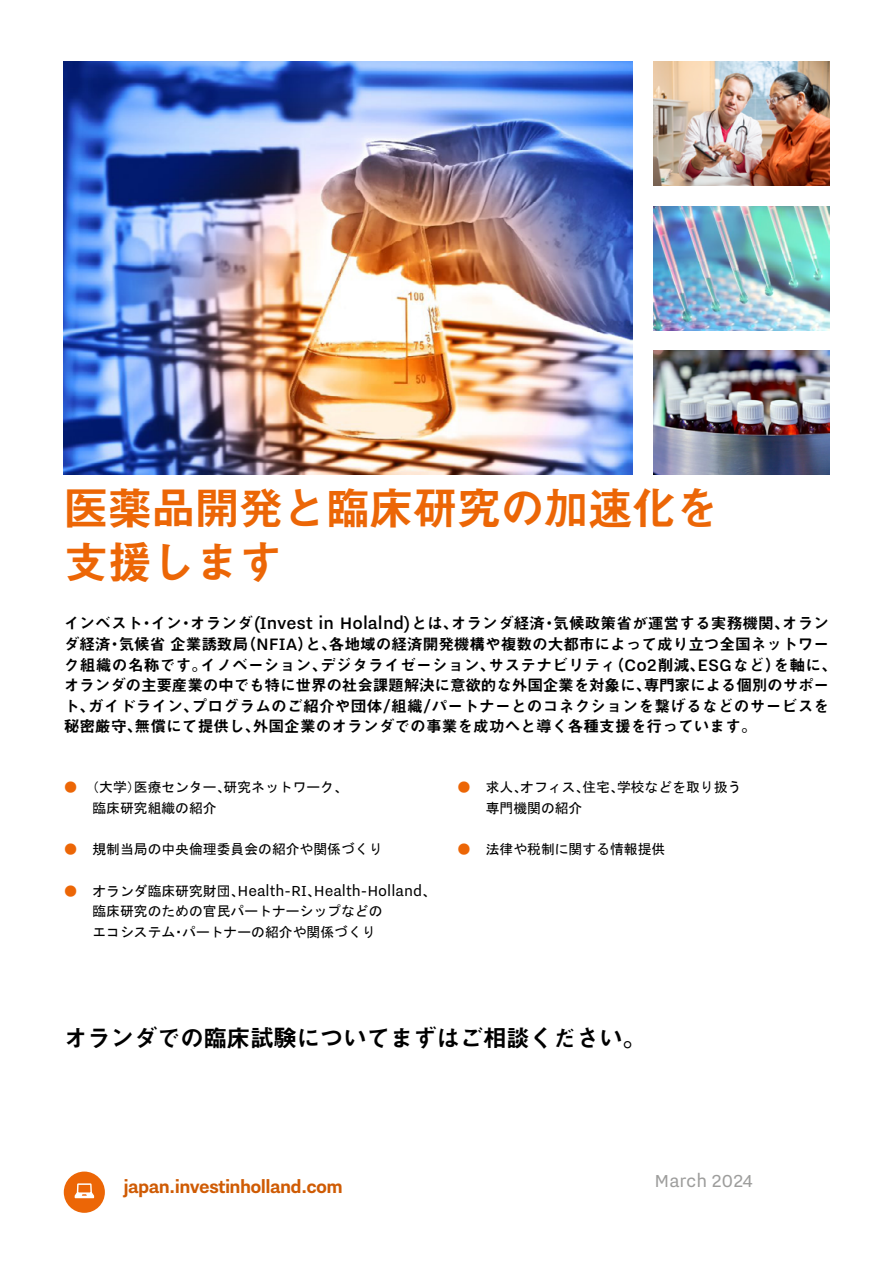
<style>
.page{position:relative;width:893px;height:1263px;background:#fff}
.page>*{position:absolute;margin:0;border:0;box-sizing:border-box;transform-origin:0 0}
.t1{font:45px/54px "Midashi Go Pr 6 N MB31";letter-spacing:-.03em;color:#ec6606}
.t2{font:24px "Midashi Go Pr 6 N MB31";letter-spacing:-.03em;color:#000}
.t3{font:21.45px "Nitti Grotesk";color:#9d9d9c}
.t4{font:700 21px "Nitti Grotesk";letter-spacing:-.03em;color:#cf5b04}
.t5{font:18px "Nitti Grotesk";color:#000}
.t6{font:15.75px/20.7px "Midashi Go Pr 6 N MB31";color:#000}
.t7{font:13.8px/20.7px "MS Gothic";color:#000}
.s1{font-family:"Nitti Grotesk";font-weight:500;font-size:20.4px}
.s2{color:#ec6606}
.s3{font-family:"MS Gothic";font-size:13.8px;color:#ec6606}
.s4{font-family:"MS Gothic";font-size:13.8px}
</style>
<div class="page">
<img style="left:64px;top:62px;width:568px;height:412px">
<img style="left:654px;top:62px;width:175px;height:124px">
<img style="left:654px;top:206px;width:175px;height:124px">
<div style="left:64px;top:1171px;width:41px;height:42px;background:#ec6606;border-radius:50%"></div>
<svg style="left:75px;top:1183px;width:19px;height:15px"></svg>
<img style="left:654px;top:351px;width:175px;height:123px">
<h1 class="t1" style="left:64px;top:479px;width:658px">医薬品開発と臨床研究の加速化を支援します</h1>
<p class="t6" style="left:64px;top:612px;width:775px">インベスト・イン・オランダ<span class="s1">(Invest in Holalnd)</span>とは、オランダ経済・気候政策省が運営する実務機関、オランダ経済・気候省企業誘致局（<span class="s1">NFIA</span>）と、各地域の経済開発機構や複数の大都市によって成り立つ全国ネットワーク組織の名称です。イノベーション、デジタライゼーション、サステナビリティ（<span class="s1">Co2</span>削減、<span class="s1">ESG</span>など）を軸に、オランダの主要産業の中でも特に世界の社会課題解決に意欲的な外国企業を対象に、専門家による個別のサポート、ガイドライン、プログラムのご紹介や団体<span class="s1">/</span>組織<span class="s1">/</span>パートナーとのコネクションを繋げるなどのサービスを秘密厳守、無償にて提供し、外国企業のオランダでの事業を成功へと導く各種支援を行っています。</p>
<p class="t7" style="left:92px;top:777px;width:257px;text-indent:-29px"><span class="s2">●</span> （大学）医療センター、研究ネットワーク、臨床研究組織の紹介</p>
<p class="t7" style="left:64px;top:839px;width:320px"><span class="s2">●</span> 規制当局の中央倫理委員会の紹介や関係づくり</p>
<p class="t5" style="left:64px;top:881px;width:374px"><span class="s3">●</span> <span class="s4">オランダ臨床研究財団、</span>Health-RI<span class="s4">、</span>Health-Holland<span class="s4">、</span></p>
<p class="t7" style="left:92px;top:901px;width:292px">臨床研究のための官民パートナーシップなどのエコシステム・パートナーの紹介や関係づくり</p>
<p class="t7" style="left:486px;top:777px;width:257px;text-indent:-29px"><span class="s2">●</span> 求人、オフィス、住宅、学校などを取り扱う専門機関の紹介</p>
<p class="t7" style="left:457px;top:839px;width:210px"><span class="s2">●</span> 法律や税制に関する情報提供</p>
<h2 class="t2" style="left:64px;top:1018px;width:584px">オランダでの臨床試験についてまずはご相談ください。</h2>
<h3 class="t4" style="left:123px;top:1175px;width:221px">japan.investinholland.com</h3>
<h3 class="t3" style="left:655px;top:1169px;width:100px">March 2024</h3>
</div>
